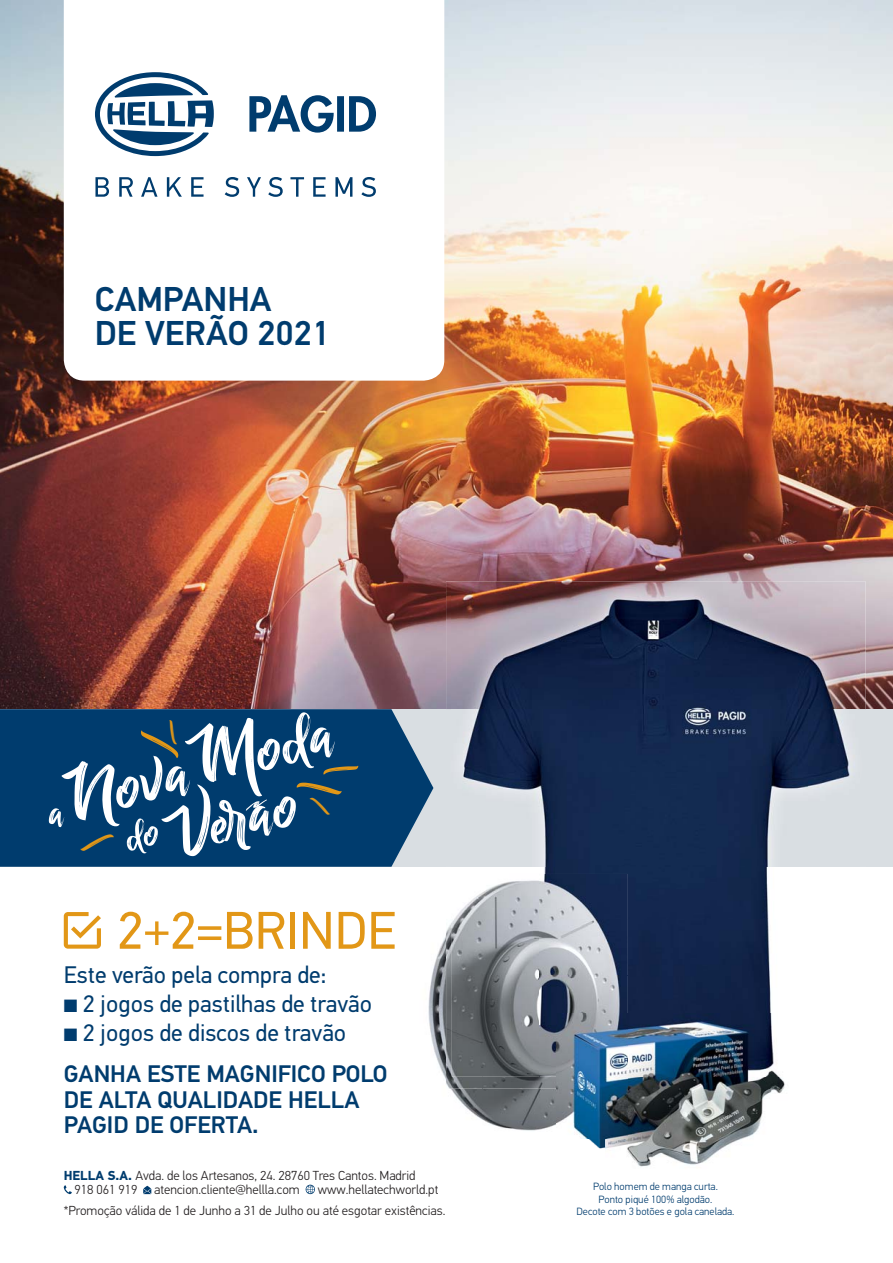
<style>
.page{position:relative;width:893px;height:1263px;background:#fff}
.page>*{position:absolute;margin:0;border:0;box-sizing:border-box;transform-origin:0 0}
.t1{font:82.5px/59.8px "Billy Ohio";color:#fff;text-align:center}
.t2{font:52.95px "Hella DIN Universal";color:#e29717}
.t3{font:500 34.5px/34.5px "Hella DIN Universal";color:#003c6e}
.t4{font:24px/41.5px "Hella DIN Universal";color:#003c6e}
.t5{font:500 24px/25.5px "Hella DIN Universal";color:#003c6e}
.t6{font:300 13.05px/14.5px "Hella DIN Universal";color:#231f20}
.t7{font:300 10.5px/12.6px "Hella DIN Universal";color:#003c6e;text-align:center}
.s1{font-weight:500}
.s2{font-weight:700;color:#003c6e}
</style>
<div class="page">
<img style="left:0;top:0;width:893px;height:709px">
<div style="left:0;top:709px;width:893px;height:158px;background:#d9dee2"></div>
<svg style="left:64px;top:0;width:380px;height:381px"></svg>
<svg style="left:95px;top:72px;width:281px;height:125px"></svg>
<img style="left:446px;top:581px;width:419px;height:128px">
<img style="left:452px;top:585px;width:407px;height:334px">
<div style="left:628px;top:919px;width:144px;height:95px;background:#122448"></div>
<svg style="left:64px;top:912px;width:37px;height:37px"></svg>
<div style="left:0;top:709px;width:433px;height:158px;background:#003c6e"></div>
<svg style="left:64px;top:1185px;width:8px;height:9px"></svg>
<svg style="left:143px;top:1186px;width:8px;height:8px"></svg>
<svg style="left:306px;top:1185px;width:9px;height:9px"></svg>
<img style="left:428px;top:935px;width:18px;height:145px">
<img style="left:449px;top:1088px;width:108px;height:43px">
<img style="left:446px;top:922px;width:37px;height:166px">
<img style="left:483px;top:1077px;width:74px;height:11px">
<img style="left:452px;top:874px;width:176px;height:101px">
<img style="left:452px;top:975px;width:88px;height:102px">
<img style="left:540px;top:975px;width:88px;height:51px">
<img style="left:540px;top:1026px;width:17px;height:51px">
<img style="left:604px;top:1088px;width:180px;height:79px">
<img style="left:584px;top:1138px;width:20px;height:11px">
<img style="left:628px;top:1014px;width:157px;height:74px">
<img style="left:557px;top:1014px;width:71px;height:124px">
<svg style="left:246px;top:799px;width:21px;height:12px"></svg>
<svg style="left:46px;top:807px;width:21px;height:23px"></svg>
<div style="left:139px;top:719px;width:42px;height:45px;background:#003c6e"></div>
<div style="left:297px;top:759px;width:62px;height:57px;background:#003c6e"></div>
<svg style="left:79px;top:834px;width:36px;height:18px"></svg>
<h3 class="t3" style="left:95px;top:282px;width:236px">CAMPANHA<br>DE VERÃO 2021</h3>
<h1 class="t1" style="left:62px;top:775px;width:274px;rotate:-15deg">Nova Moda <sup>do</sup> Verao</h1>
<h2 class="t2" style="left:117px;top:911px;width:280px">2+2=BRINDE</h2>
<h3 class="t4" style="left:64px;top:956px;width:264px">Este verão pela compra de:</h3>
<h3 class="t4" style="left:64px;top:985px;width:310px">■ 2 jogos de pastilhas de travão</h3>
<h3 class="t4" style="left:64px;top:1013px;width:325px">■ 2 jogos de discos de travão<br><span class="s1">GANHA ESTE MAGNIFICO POLO</span></h3>
<h3 class="t5" style="left:64px;top:1087px;width:297px">DE ALTA QUALIDADE HELLA<br>PAGID DE OFERTA.</h3>
<p class="t6" style="left:75px;top:1169px;width:342px;text-indent:-11px"><span class="s2">HELLA S.A.</span> Avda. de los Artesanos, 24. 28760 Tres Cantos. Madrid<br>918 061 919</p>
<p class="t6" style="left:64px;top:1180px;width:383px;line-height:21.1px;text-indent:254px">www.hellatechworld.pt *Promoção válida de 1 de Junho a 31 de Julho ou até esgotar existências.</p>
<p class="t6" style="left:154px;top:1183px;width:147px">atencion.cliente@hellla.com</p>
<p class="t7" style="left:576px;top:1181px;width:159px">Polo homem de manga curta.<br>Ponto piqué 100% algodão.<br>Decote com 3 botões e gola canelada.</p>
</div>
